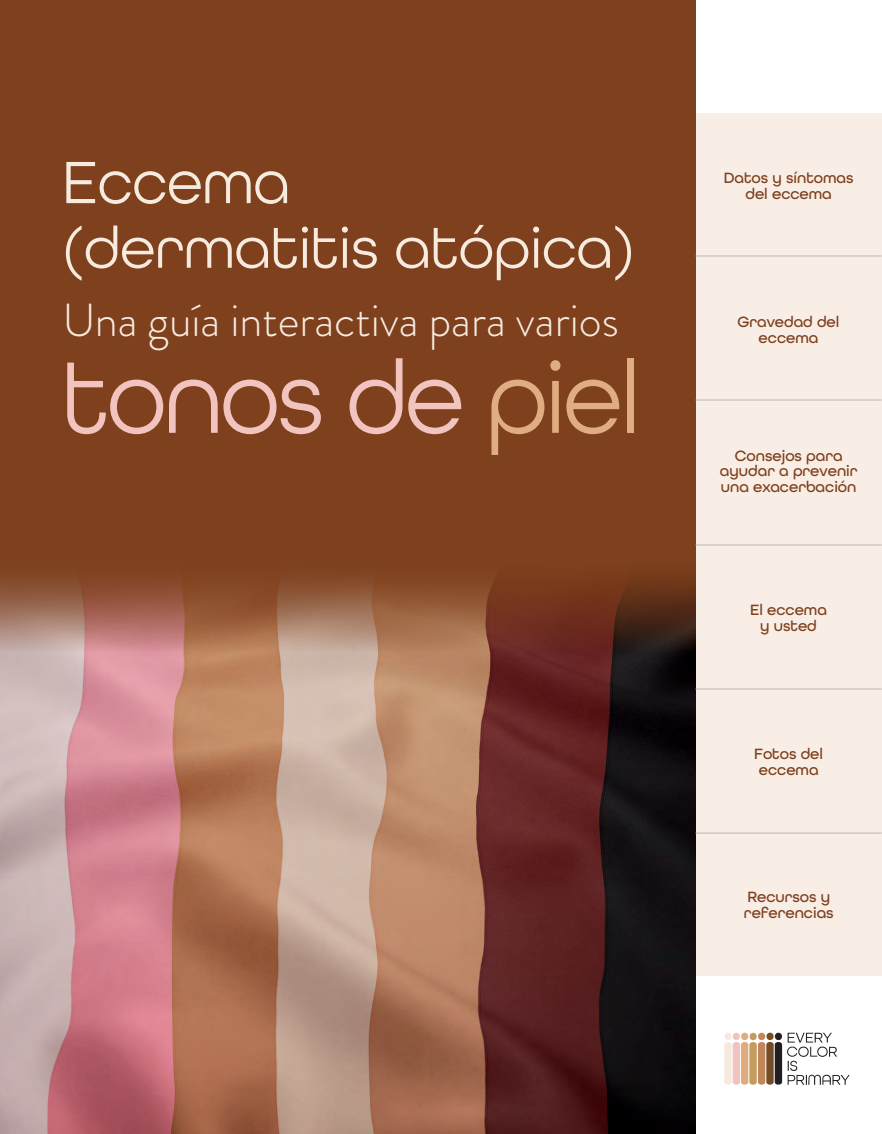
<style>
.page{position:relative;width:882px;height:1134px;background:#fff}
.page>*{position:absolute;margin:0;border:0;box-sizing:border-box;transform-origin:0 0}
.t1{font:105px "All Round Gothic";letter-spacing:-.02em;color:#f2c4c0;scale:.95 1}
.t2{font:63px "All Round Gothic";color:#f7eadf;scale:.95 1}
.t3{font:59.5px "All Round Gothic";color:#f7eadf}
.t4{font:300 46.38px "Brandon Grotesque";color:#f7eadf}
.t5{font:500 15.75px/15.8px "All Round Gothic";color:#7e401d;text-align:center}
.s1{color:#e0ac81}
</style>
<div class="page">
<svg style="left:724px;top:1033px;width:126px;height:52px"></svg>
<div style="left:696px;top:113px;width:186px;height:862px;background:#f9eee6"></div>
<div style="left:0;top:0;width:695px;height:626px;background:#7e401d"></div>
<img style="left:0;top:662px;width:695px;height:472px">
<svg style="left:0;top:576px;width:695px;height:86px"></svg>
<hr style="left:695px;top:544px;width:187px;height:2px;background:#a29ba1">
<hr style="left:695px;top:688px;width:187px;height:2px;background:#a29ba1">
<hr style="left:695px;top:832px;width:187px;height:2px;background:#a29ba1">
<hr style="left:695px;top:399px;width:187px;height:2px;background:#a29ba1">
<hr style="left:695px;top:255px;width:187px;height:2px;background:#a29ba1">
<h2 class="t2" style="left:62px;top:145px;width:241px">Eccema</h2>
<h3 class="t3" style="left:62px;top:213px;width:574px">(dermatitis atópica)</h3>
<h3 class="t4" style="left:62px;top:288px;width:558px">Una guía interactiva para varios</h3>
<h1 class="t1" style="left:62px;top:336px;width:610px">tonos de <span class="s1">piel</span></h1>
<p class="t5" style="left:724px;top:170px;width:131px">Datos y síntomas del eccema</p>
<p class="t5" style="left:738px;top:314px;width:103px">Gravedad del eccema</p>
<p class="t5" style="left:720px;top:447px;width:139px">Consejos para ayudar a prevenir una exacerbación</p>
<p class="t5" style="left:750px;top:602px;width:78px">El eccema y usted</p>
<p class="t5" style="left:754px;top:746px;width:70px;text-align:left">Fotos del eccema</p>
<p class="t5" style="left:744px;top:889px;width:91px;text-align:left">Recursos y referencias</p>
</div>
